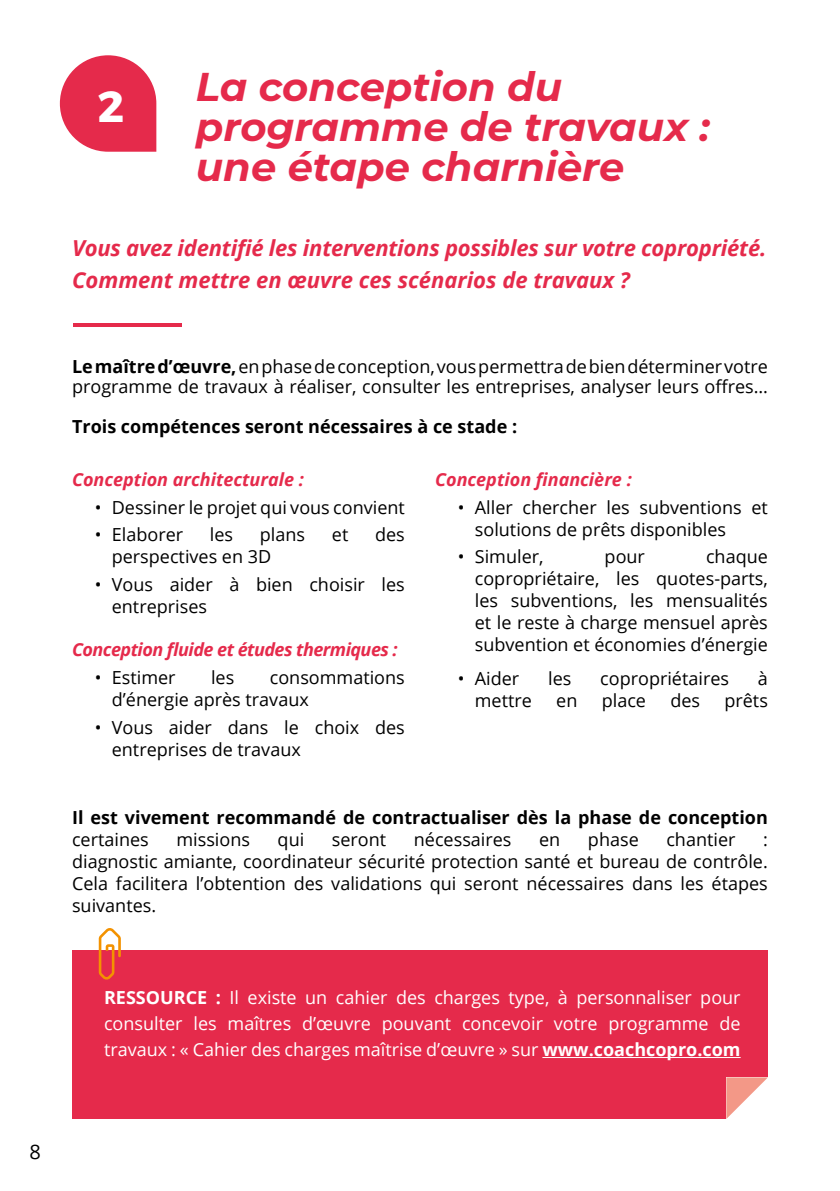
<style>
.page{position:relative;width:840px;height:1191px;background:#fff}
.page>*{position:absolute;margin:0;border:0;box-sizing:border-box;transform-origin:0 0}
.t1{font:700 43.4px "Montserrat";color:#fff}
.t2{font:italic 700 40px/40px "Montserrat";color:#e52a4b}
.t3{font:italic 700 22px/32px "Open Sans";letter-spacing:-.01em;color:#e52a4b}
.t4{font:20px "Open Sans";color:#000}
.t5{font:18px/22px "Open Sans";color:#000}
.t6{font:18px/26px "Open Sans";color:#fff;text-align:justify}
.t7{font:700 18px "Open Sans";color:#000}
.t8{font:italic 700 18px "Open Sans";color:#e52a4b}
.t9{font:italic 700 18px "Open Sans";letter-spacing:-.03em;color:#e52a4b}
.s1{font-weight:700}
</style>
<div class="page">
<hr style="left:73px;top:323px;width:108px;height:4px;background:#e52a4b">
<div style="left:72px;top:950px;width:695px;height:169px;background:#e52a4b"></div>
<hr style="left:542px;top:1057px;width:198px;height:1px;background:#fff">
<svg style="left:99px;top:928px;width:22px;height:52px"></svg>
<svg style="left:726px;top:1077px;width:41px;height:42px"></svg>
<svg style="left:60px;top:55px;width:96px;height:97px"></svg>
<h1 class="t1" style="left:97px;top:71px;width:28px">2</h1>
<h2 class="t2" style="left:196px;top:65px;width:515px">La conception du programme de travaux : une étape charnière</h2>
<p class="t3" style="left:72px;top:232px;width:695px">Vous avez identifié les interventions possibles sur votre copropriété.<br>Comment mettre en œuvre ces scénarios de travaux ?</p>
<p class="t5" style="left:72px;top:356px;width:697px;line-height:20px"><span class="s1">Le maître d’œuvre,</span> en phase de conception, vous permettra de bien déterminer votre programme de travaux à réaliser, consulter les entreprises, analyser leurs offres…</p>
<p class="t7" style="left:72px;top:414px;width:446px">Trois compétences seront nécessaires à ce stade :</p>
<p class="t8" style="left:72px;top:466px;width:233px">Conception architecturale :</p>
<p class="t5" style="left:95px;top:495px;width:311px">• Dessiner le projet qui vous convient</p>
<p class="t5" style="left:95px;top:523px;width:90px">• Elaborer</p>
<p class="t5" style="left:210px;top:523px;width:25px">les</p>
<p class="t5" style="left:260px;top:523px;width:47px">plans</p>
<p class="t5" style="left:332px;top:523px;width:18px">et</p>
<p class="t5" style="left:375px;top:523px;width:31px">des</p>
<p class="t5" style="left:112px;top:545px;width:161px">perspectives en 3D</p>
<p class="t5" style="left:112px;top:573px;width:294px;text-indent:-17px">• Vous aider à bien choisir les entreprises</p>
<p class="t9" style="left:72px;top:637px;width:327px">Conception fluide et études thermiques :</p>
<p class="t5" style="left:95px;top:666px;width:82px">• Estimer</p>
<p class="t5" style="left:211px;top:666px;width:25px">les</p>
<p class="t5" style="left:112px;top:666px;width:294px;text-indent:158px">consommations d’énergie après travaux</p>
<p class="t5" style="left:112px;top:715px;width:294px;text-indent:-17px">• Vous aider dans le choix des entreprises de travaux</p>
<p class="t8" style="left:435px;top:466px;width:198px">Conception financière :</p>
<p class="t5" style="left:474px;top:495px;width:294px;text-indent:-17px">• Aller chercher les subventions et solutions de prêts disponibles</p>
<p class="t5" style="left:457px;top:545px;width:87px">• Simuler,</p>
<p class="t5" style="left:604px;top:545px;width:42px">pour</p>
<p class="t5" style="left:474px;top:545px;width:294px;text-align:justify;text-indent:231px">chaque copropriétaire, les quotes-parts, les subventions, les mensualités et le reste à charge mensuel après subvention et économies d’énergie</p>
<p class="t5" style="left:457px;top:666px;width:63px">• Aider</p>
<p class="t5" style="left:548px;top:666px;width:25px">les</p>
<p class="t5" style="left:600px;top:666px;width:130px">copropriétaires</p>
<p class="t5" style="left:757px;top:666px;width:12px">à</p>
<p class="t5" style="left:474px;top:688px;width:58px">mettre</p>
<p class="t5" style="left:556px;top:688px;width:23px">en</p>
<p class="t5" style="left:601px;top:688px;width:46px">place</p>
<p class="t5" style="left:670px;top:688px;width:31px">des</p>
<p class="t5" style="left:724px;top:688px;width:45px">prêts</p>
<p class="t7" style="left:72px;top:804px;width:697px">Il est vivement recommandé de contractualiser dès la phase de conception</p>
<p class="t5" style="left:72px;top:828px;width:78px">certaines</p>
<p class="t5" style="left:176px;top:828px;width:75px">missions</p>
<p class="t5" style="left:277px;top:828px;width:28px">qui</p>
<p class="t5" style="left:332px;top:828px;width:56px">seront</p>
<p class="t5" style="left:413px;top:828px;width:99px">nécessaires</p>
<p class="t5" style="left:539px;top:828px;width:23px">en</p>
<p class="t5" style="left:587px;top:828px;width:52px">phase</p>
<p class="t5" style="left:666px;top:828px;width:71px">chantier</p>
<p class="t5" style="left:72px;top:828px;width:697px;text-align:justify;text-indent:690px">: diagnostic amiante, coordinateur sécurité protection santé et bureau de contrôle.<br>Cela facilitera l’obtention des validations qui seront nécessaires dans les étapes suivantes.</p>
<p class="t6" style="left:104px;top:984px;width:637px"><span class="s1">RESSOURCE :</span> Il existe un cahier des charges type, à personnaliser pour consulter les maîtres d’œuvre pouvant concevoir votre programme de travaux : « Cahier des charges maîtrise d’œuvre » sur <span class="s1">www.coachcopro.com</span></p>
<p class="t4" style="left:29px;top:1137px;width:13px">8</p>
</div>
